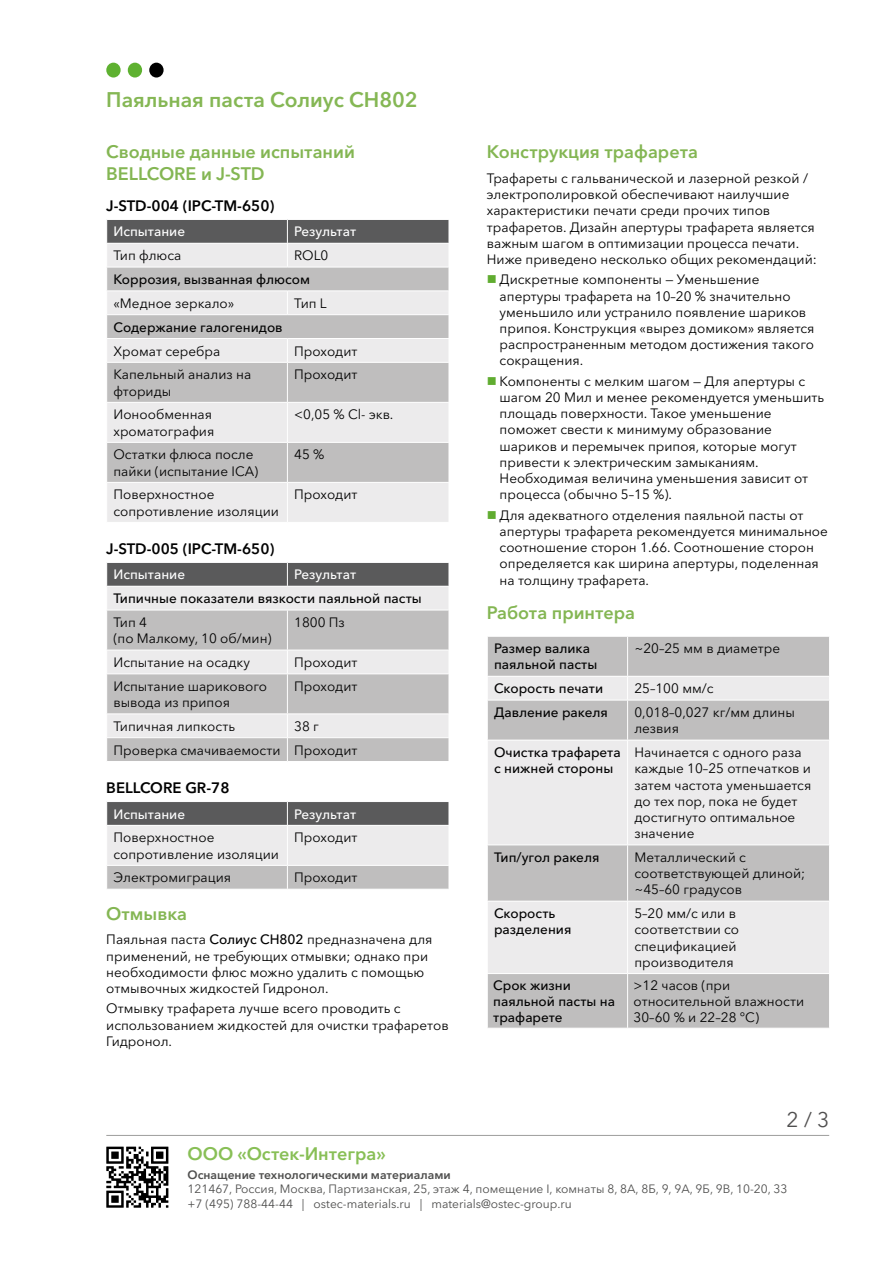
<style>
.page{position:relative;width:893px;height:1263px;background:#fff}
.page>*{position:absolute;margin:0;border:0;box-sizing:border-box;transform-origin:0 0}
.t1{font:600 21px "Avenir Next Cyr";color:#85b754}
.t2{font:21px "Avenir Next Cyr";color:#504f4f}
.t3{font:600 18px/21.6px "Avenir Next Cyr";color:#84b653}
.t4{font:600 18px "Avenir Next Cyr";color:#88bf56}
.t5{font:600 15px "Avenir Next Cyr";color:#000}
.t6{font:13.5px/16.2px "Avenir Next Cyr";color:#020202}
.t7{font:13.5px/16.2px "Avenir Next Cyr";color:#000}
.t8{font:500 13.5px/16.2px "Avenir Next Cyr";color:#020202}
.t9{font:500 13.5px "Avenir Next Cyr";color:#fff}
.t10{font:12px/14.4px "Avenir Next Cyr";color:#4f4f4e}
.t11{font:600 12px "Avenir Next Cyr";color:#4f4f4e}
.s1{font-weight:500}
</style>
<div class="page">
<div style="left:106px;top:63px;width:15px;height:15px;background:#5eb130;border-radius:50%"></div>
<div style="left:128px;top:63px;width:14px;height:15px;background:#5eb130;border-radius:50%"></div>
<div style="left:149px;top:63px;width:15px;height:15px;background:#000;border-radius:50%"></div>
<hr style="left:106px;top:1135px;width:723px;height:1px;background:#9d9d9c">
<svg style="left:106px;top:1146px;width:62px;height:62px"></svg>
<div style="left:107px;top:483px;width:341px;height:39px;background:#ecebec"></div>
<svg style="left:107px;top:363px;width:342px;height:119px;background:#cecdcd"></svg>
<hr style="left:287px;top:363px;width:1px;height:39px;background:#fff">
<hr style="left:106px;top:402px;width:181px;height:1px;background:#fff">
<hr style="left:287px;top:402px;width:162px;height:1px;background:#fff">
<hr style="left:287px;top:403px;width:1px;height:39px;background:#fff">
<hr style="left:106px;top:442px;width:181px;height:1px;background:#fff">
<hr style="left:287px;top:442px;width:162px;height:1px;background:#fff">
<hr style="left:287px;top:443px;width:1px;height:39px;background:#fff">
<hr style="left:287px;top:483px;width:1px;height:39px;background:#fff">
<svg style="left:106px;top:219px;width:343px;height:143px;background:#c7c6c7"></svg>
<hr style="left:106px;top:290px;width:181px;height:1px;background:#fff">
<hr style="left:287px;top:290px;width:162px;height:1px;background:#fff">
<svg style="left:107px;top:611px;width:342px;height:150px;background:#cdcccc"></svg>
<hr style="left:287px;top:610px;width:1px;height:40px;background:#fff">
<hr style="left:106px;top:650px;width:181px;height:1px;background:#fff">
<hr style="left:287px;top:650px;width:162px;height:1px;background:#fff">
<svg style="left:287px;top:651px;width:1px;height:22px"></svg>
<hr style="left:106px;top:673px;width:181px;height:1px;background:#fff">
<hr style="left:287px;top:673px;width:162px;height:1px;background:#fff">
<hr style="left:287px;top:674px;width:1px;height:39px;background:#fff">
<hr style="left:106px;top:713px;width:181px;height:1px;background:#fff">
<hr style="left:287px;top:713px;width:162px;height:1px;background:#fff">
<hr style="left:106px;top:737px;width:181px;height:1px;background:#fff">
<hr style="left:287px;top:737px;width:162px;height:1px;background:#fff">
<svg style="left:287px;top:714px;width:1px;height:47px"></svg>
<svg style="left:106px;top:562px;width:343px;height:48px;background:#a8a7a8"></svg>
<svg style="left:107px;top:801px;width:342px;height:88px;background:#bbbabb"></svg>
<div style="left:488px;top:637px;width:341px;height:391px;background:#bfbebe"></div>
<svg style="left:488px;top:677px;width:341px;height:296px;background:#dddcdd"></svg>
<hr style="left:627px;top:637px;width:1px;height:39px;background:#fff">
<hr style="left:487px;top:676px;width:141px;height:1px;background:#fff">
<hr style="left:628px;top:676px;width:202px;height:1px;background:#fff">
<svg style="left:627px;top:677px;width:1px;height:23px"></svg>
<hr style="left:487px;top:700px;width:141px;height:1px;background:#fff">
<hr style="left:628px;top:700px;width:202px;height:1px;background:#fff">
<hr style="left:627px;top:700px;width:1px;height:40px;background:#fff">
<hr style="left:487px;top:740px;width:141px;height:1px;background:#fff">
<hr style="left:628px;top:740px;width:202px;height:1px;background:#fff">
<hr style="left:627px;top:740px;width:1px;height:104px;background:#fff">
<hr style="left:487px;top:844px;width:141px;height:1px;background:#fff">
<hr style="left:628px;top:844px;width:202px;height:1px;background:#fff">
<hr style="left:627px;top:845px;width:1px;height:56px;background:#fff">
<hr style="left:487px;top:901px;width:141px;height:1px;background:#fff">
<hr style="left:628px;top:901px;width:202px;height:1px;background:#fff">
<hr style="left:627px;top:901px;width:1px;height:72px;background:#fff">
<hr style="left:487px;top:973px;width:141px;height:1px;background:#fff">
<hr style="left:628px;top:973px;width:202px;height:1px;background:#fff">
<hr style="left:627px;top:974px;width:1px;height:54px;background:#fff">
<h1 class="t1" style="left:106px;top:87px;width:313px">Паяльная паста Солиус CH802</h1>
<h2 class="t3" style="left:106px;top:141px;width:250px">Сводные данные испытаний<br>BELLCORE и J-STD</h2>
<p class="t5" style="left:106px;top:196px;width:170px">J-STD-004 (IPC-TM-650)</p>
<p class="t9" style="left:113px;top:224px;width:73px">Испытание</p>
<p class="t9" style="left:294px;top:224px;width:63px">Результат</p>
<p class="t6" style="left:113px;top:247px;width:69px">Тип флюса</p>
<p class="t6" style="left:294px;top:247px;width:36px">ROL0</p>
<p class="t8" style="left:113px;top:271px;width:198px">Коррозия, вызванная флюсом</p>
<p class="t6" style="left:113px;top:295px;width:122px">«Медное зеркало»</p>
<p class="t6" style="left:294px;top:295px;width:34px">Тип L</p>
<p class="t8" style="left:113px;top:319px;width:171px">Содержание галогенидов</p>
<p class="t6" style="left:113px;top:343px;width:108px">Хромат серебра</p>
<p class="t6" style="left:294px;top:343px;width:65px">Проходит</p>
<p class="t6" style="left:113px;top:367px;width:139px">Капельный анализ на фториды</p>
<p class="t6" style="left:294px;top:367px;width:65px">Проходит</p>
<p class="t6" style="left:113px;top:407px;width:102px">Ионообменная хроматография</p>
<p class="t6" style="left:294px;top:407px;width:101px">&lt;0,05 % Cl- экв.</p>
<p class="t6" style="left:113px;top:447px;width:146px">Остатки флюса после пайки (испытание ICA)</p>
<p class="t6" style="left:294px;top:447px;width:32px">45 %</p>
<p class="t6" style="left:113px;top:487px;width:167px">Поверхностное сопротивление изоляции</p>
<p class="t6" style="left:294px;top:487px;width:65px">Проходит</p>
<p class="t5" style="left:106px;top:539px;width:170px">J-STD-005 (IPC-TM-650)</p>
<p class="t9" style="left:113px;top:567px;width:73px">Испытание</p>
<p class="t9" style="left:294px;top:567px;width:63px">Результат</p>
<p class="t8" style="left:113px;top:590px;width:310px">Типичные показатели вязкости паяльной пасты</p>
<p class="t6" style="left:113px;top:614px;width:160px">Тип 4<br>(по Малкому, 10 об/мин)</p>
<p class="t6" style="left:294px;top:614px;width:52px">1800 Пз</p>
<p class="t6" style="left:113px;top:654px;width:138px">Испытание на осадку</p>
<p class="t6" style="left:294px;top:654px;width:65px">Проходит</p>
<p class="t6" style="left:113px;top:678px;width:155px">Испытание шарикового вывода из припоя</p>
<p class="t6" style="left:294px;top:678px;width:65px">Проходит</p>
<p class="t6" style="left:113px;top:718px;width:123px">Типичная липкость</p>
<p class="t6" style="left:113px;top:714px;width:245px;line-height:23.9px;text-indent:181px">38 г<br>Проверка смачиваемости Проходит</p>
<p class="t5" style="left:106px;top:778px;width:125px">BELLCORE GR-78</p>
<p class="t9" style="left:113px;top:806px;width:73px">Испытание</p>
<p class="t9" style="left:294px;top:806px;width:63px">Результат</p>
<p class="t6" style="left:113px;top:829px;width:167px">Поверхностное сопротивление изоляции</p>
<p class="t6" style="left:294px;top:829px;width:65px">Проходит</p>
<p class="t6" style="left:113px;top:869px;width:119px">Электромиграция</p>
<p class="t6" style="left:294px;top:869px;width:65px">Проходит</p>
<h2 class="t3" style="left:106px;top:902px;width:82px">Отмывка</h2>
<p class="t6" style="left:106px;top:931px;width:328px">Паяльная паста <span class="s1">Солиус CH802</span> предназначена для применений, не требующих отмывки; однако при необходимости флюс можно удалить с помощью отмывочных жидкостей Гидронол.</p>
<p class="t6" style="left:106px;top:1001px;width:344px">Отмывку трафарета лучше всего проводить с использованием жидкостей для очистки трафаретов<br>Гидронол.</p>
<h2 class="t3" style="left:487px;top:141px;width:213px">Конструкция трафарета</h2>
<p class="t6" style="left:487px;top:170px;width:331px">Трафареты с гальванической и лазерной резкой / электрополировкой обеспечивают наилучшие характеристики печати среди прочих типов трафаретов. Дизайн апертуры трафарета является важным шагом в оптимизации процесса печати.<br>Ниже приведено несколько общих рекомендаций:</p>
<p class="t7" style="left:500px;top:272px;width:316px">Дискретные компоненты — Уменьшение апертуры трафарета на 10–20 % значительно уменьшило или устранило появление шариков припоя. Конструкция «вырез домиком» является распространенным методом достижения такого сокращения.</p>
<p class="t7" style="left:500px;top:373px;width:326px">Компоненты с мелким шагом — Для апертуры с шагом 20 Мил и менее рекомендуется уменьшить площадь поверхности. Такое уменьшение поможет свести к минимуму образование шариков и перемычек припоя, которые могут привести к электрическим замыканиям.<br>Необходимая величина уменьшения зависит от процесса (обычно 5–15 %).</p>
<p class="t7" style="left:500px;top:507px;width:330px">Для адекватного отделения паяльной пасты от апертуры трафарета рекомендуется минимальное соотношение сторон 1.66. Соотношение сторон определяется как ширина апертуры, поделенная на толщину трафарета.</p>
<h2 class="t3" style="left:487px;top:602px;width:150px">Работа принтера</h2>
<p class="t8" style="left:494px;top:640px;width:105px">Размер валика паяльной пасты</p>
<p class="t6" style="left:634px;top:640px;width:147px">~20–25 мм в диаметре</p>
<p class="t8" style="left:494px;top:680px;width:111px">Скорость печати</p>
<p class="t6" style="left:634px;top:680px;width:81px">25–100 мм/с</p>
<p class="t8" style="left:494px;top:704px;width:115px">Давление ракеля</p>
<p class="t6" style="left:634px;top:704px;width:162px">0,018–0,027 кг/мм длины лезвия</p>
<p class="t8" style="left:494px;top:744px;width:128px">Очистка трафарета с нижней стороны</p>
<p class="t6" style="left:634px;top:744px;width:178px">Начинается с одного раза каждые 10–25 отпечатков и затем частота уменьшается до тех пор, пока не будет достигнуто оптимальное значение</p>
<p class="t8" style="left:494px;top:849px;width:107px">Тип/угол ракеля</p>
<p class="t6" style="left:634px;top:849px;width:172px">Металлический с соответствующей длиной; ~45–60 градусов</p>
<p class="t8" style="left:494px;top:905px;width:79px">Скорость разделения</p>
<p class="t6" style="left:634px;top:905px;width:106px">5–20 мм/с или в соответствии со спецификацией производителя</p>
<p class="t8" style="left:493px;top:977px;width:123px">Срок жизни паяльной пасты на трафарете</p>
<p class="t6" style="left:634px;top:977px;width:172px">&gt;12 часов (при относительной влажности<br>30–60 % и 22–28 °C)</p>
<h1 class="t2" style="left:787px;top:1107px;width:44px">2 / 3</h1>
<h2 class="t4" style="left:188px;top:1143px;width:200px">ООО «Остек-Интегра»</h2>
<p class="t11" style="left:188px;top:1167px;width:265px">Оснащение технологическими материалами</p>
<p class="t10" style="left:188px;top:1182px;width:601px">121467, Россия, Москва, Партизанская, 25, этаж 4, помещение I, комнаты 8, 8А, 8Б, 9, 9А, 9Б, 9В, 10-20, 33 +7 (495) 788-44-44 | ostec-materials.ru | materials@ostec-group.ru</p>
</div>
